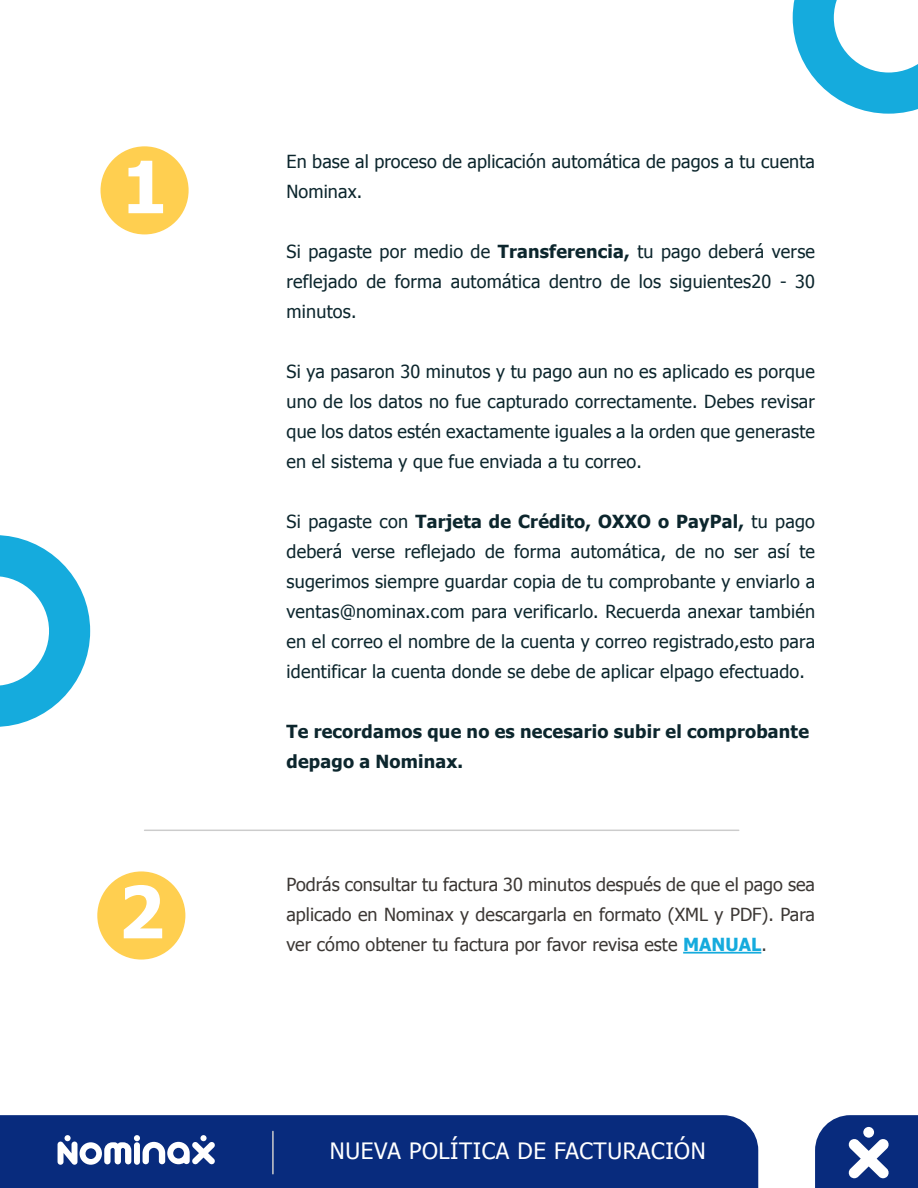
<style>
.page{position:relative;width:918px;height:1188px;background:#fff}
.page>*{position:absolute;margin:0;border:0;box-sizing:border-box;transform-origin:0 0}
.t1{font:700 72px "Tahoma";color:#fff}
.t2{font:22.5px "Tahoma";letter-spacing:.025em;color:#fff}
.t3{font:18px/30px "Tahoma";letter-spacing:.01em;color:#0c262d;text-align:justify}
.t4{font:18px/30px "Tahoma";color:#3c3835;text-align:justify}
.t5{font:700 18px/30px "Tahoma";letter-spacing:.01em;color:#0c262d}
.s1{font-weight:700}
.s2{font-weight:700;color:#15abdd}
</style>
<div class="page">
<hr style="left:683px;top:952px;width:78px;height:2px;background:#15abdd">
<hr style="left:145px;top:830px;width:594px;height:1px;background:#ccc">
<div style="left:101px;top:146px;width:88px;height:88px;background:#ffcf50;border-radius:50%"></div>
<div style="left:97px;top:871px;width:88px;height:89px;background:#ffcf50;border-radius:50%"></div>
<div style="left:0;top:1115px;width:758px;height:73px;background:#082b7d"></div>
<svg style="left:58px;top:1135px;width:157px;height:30px"></svg>
<div style="left:200px;top:1135px;width:7px;height:6px;background:#fff;border-radius:50%"></div>
<hr style="left:272px;top:1131px;width:2px;height:43px;background:#ccc">
<svg style="left:815px;top:1115px;width:103px;height:73px"></svg>
<div style="left:863px;top:1127px;width:11px;height:11px;background:#fff;border-radius:50%"></div>
<svg style="left:793px;top:0;width:125px;height:114px"></svg>
<svg style="left:0;top:535px;width:90px;height:192px"></svg>
<h1 class="t1" style="left:122px;top:137px;width:47px">1</h1>
<h1 class="t1" style="left:118px;top:862px;width:47px">2</h1>
<p class="t3" style="left:286px;top:145px;width:530px">En base al proceso de aplicación automática de pagos a tu cuenta<br>Nominax.</p>
<p class="t3" style="left:286px;top:235px;width:530px">Si pagaste por medio de <span class="s1">Transferencia,</span> tu pago deberá verse reflejado de forma automática dentro de los siguientes20 - 30 minutos.</p>
<p class="t3" style="left:286px;top:355px;width:530px">Si ya pasaron 30 minutos y tu pago aun no es aplicado es porque uno de los datos no fue capturado correctamente. Debes revisar que los datos estén exactamente iguales a la orden que generaste en el sistema y que fue enviada a tu correo.</p>
<p class="t3" style="left:286px;top:505px;width:530px">Si pagaste con <span class="s1">Tarjeta de Crédito, OXXO o PayPal,</span> tu pago deberá verse reflejado de forma automática, de no ser así te sugerimos siempre guardar copia de tu comprobante y enviarlo a ventas@nominax.com para verificarlo. Recuerda anexar también en el correo el nombre de la cuenta y correo registrado,esto para identificar la cuenta donde se debe de aplicar elpago efectuado.</p>
<p class="t5" style="left:286px;top:715px;width:524px">Te recordamos que no es necesario subir el comprobante depago a Nominax.</p>
<p class="t4" style="left:286px;top:869px;width:530px">Podrás consultar tu factura 30 minutos después de que el pago sea aplicado en Nominax y descargarla en formato (XML y PDF). Para ver cómo obtener tu factura por favor revisa este <span class="s2">MANUAL</span>.</p>
<p class="t2" style="left:330px;top:1136px;width:377px">NUEVA POLÍTICA DE FACTURACIÓN</p>
</div>
